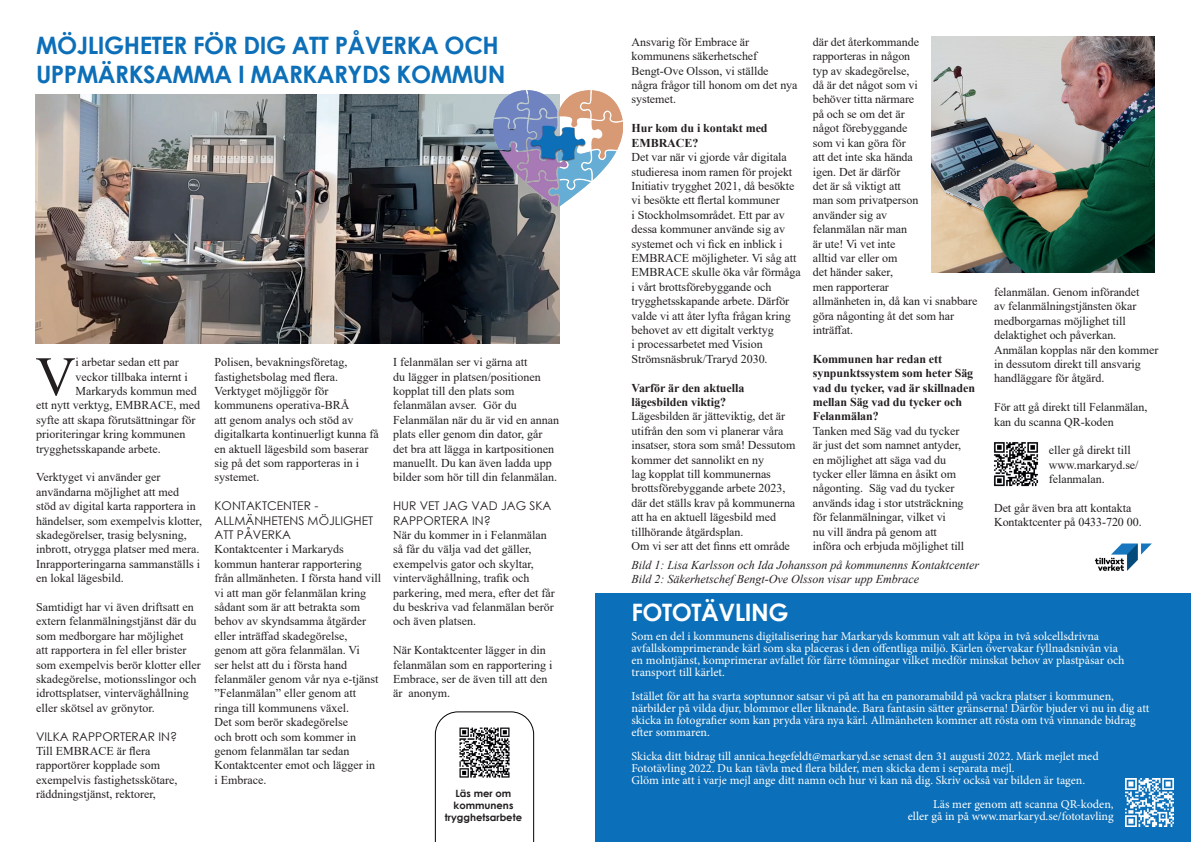
<style>
.page{position:relative;width:1191px;height:842px;background:#fff}
.page>*{position:absolute;margin:0;border:0;box-sizing:border-box;transform-origin:0 0}
.t1{font:55.5px "Times New Roman";color:#231f20}
.t2{font:700 24px/28.8px "Century Gothic";letter-spacing:-.02em;color:#0c6fb8}
.t3{font:700 24px "Century Gothic";letter-spacing:-.02em;color:#fff}
.t4{font:12px/14.4px "Times New Roman";color:#231f20}
.t5{font:12px/12px "Minion Pro";color:#fff}
.t6{font:700 12px/14.4px "Times New Roman";letter-spacing:-.005em;color:#231f20}
.t7{font:italic 12px/14.4px "Times New Roman";color:#231f20}
.t8{font:12px/14.4px "Century Gothic";color:#231f20}
.t9{font:700 10px/12px "Century Gothic";color:#231f20;text-align:center}
</style>
<div class="page">
<svg style="left:435px;top:711px;width:99px;height:131px"></svg>
<img style="left:454px;top:723px;width:60px;height:59px">
<img style="left:35px;top:94px;width:524px;height:250px">
<img style="left:931px;top:36px;width:223px;height:237px">
<div style="left:595px;top:593px;width:596px;height:249px;background:#0b6fb9"></div>
<img style="left:493px;top:91px;width:129px;height:116px">
<img style="left:1095px;top:543px;width:57px;height:28px">
<img style="left:994px;top:442px;width:45px;height:45px">
<img style="left:1125px;top:778px;width:48px;height:48px">
<h2 class="t2" style="left:36px;top:30px;width:471px">MÖJLIGHETER FÖR DIG ATT PÅVERKA OCH<br>UPPMÄRKSAMMA I MARKARYDS KOMMUN</h2>
<h1 class="t1" style="left:36px;top:337px;width:42px">V</h1>
<p class="t4" style="left:76px;top:355px;width:105px">i arbetar sedan ett par</p>
<p class="t4" style="left:76px;top:369px;width:114px">veckor tillbaka internt i</p>
<p class="t4" style="left:76px;top:383px;width:123px">Markaryds kommun med</p>
<p class="t4" style="left:36px;top:398px;width:166px">ett nytt verktyg, EMBRACE, med</p>
<p class="t4" style="left:36px;top:412px;width:161px">syfte att skapa förutsättningar för</p>
<p class="t4" style="left:36px;top:427px;width:151px">prioriteringar kring kommunen</p>
<p class="t4" style="left:36px;top:441px;width:126px">trygghetsskapande arbete.</p>
<p class="t4" style="left:36px;top:470px;width:167px">Verktyget vi använder ger användarna möjlighet att med<br>stöd av digital karta rapportera in händelser, som exempelvis klotter, skadegörelser, trasig belysning, inbrott, otrygga platser med mera.<br>Inrapporteringarna sammanställs i en lokal lägesbild.</p>
<p class="t4" style="left:36px;top:599px;width:166px">Samtidigt har vi även driftsatt en extern felanmälningstjänst där du som medborgare har möjlighet<br>att rapportera in fel eller brister som exempelvis berör klotter eller skadegörelse, motionsslingor och idrottsplatser, vinterväghållning eller skötsel av grönytor.</p>
<p class="t8" style="left:36px;top:729px;width:143px">VILKA RAPPORTERAR IN?</p>
<p class="t4" style="left:36px;top:743px;width:143px">Till EMBRACE är flera rapportörer kopplade som exempelvis fastighetsskötare, räddningstjänst, rektorer,</p>
<p class="t4" style="left:214px;top:355px;width:166px">Polisen, bevakningsföretag, fastighetsbolag med flera.<br>Verktyget möjliggör för kommunens operativa-BRÅ<br>att genom analys och stöd av digitalkarta kontinuerligt kunna få en aktuell lägesbild som baserar sig på det som rapporteras in i systemet.</p>
<p class="t8" style="left:214px;top:498px;width:160px">KONTAKTCENTER -<br>ALLMÄNHETENS MÖJLIGHET<br>ATT PÅVERKA</p>
<p class="t4" style="left:214px;top:542px;width:168px">Kontaktcenter i Markaryds kommun hanterar rapportering från allmänheten. I första hand vill vi att man gör felanmälan kring sådant som är att betrakta som behov av skyndsamma åtgärder eller inträffad skadegörelse, genom att göra felanmälan. Vi<br>ser helst att du i första hand felanmäler genom vår nya e-tjänst ”Felanmälan” eller genom att ringa till kommunens växel.<br>Det som berör skadegörelse<br>och brott och som kommer in genom felanmälan tar sedan<br>Kontaktcenter emot och lägger in i Embrace.</p>
<p class="t4" style="left:393px;top:355px;width:167px">I felanmälan ser vi gärna att<br>du lägger in platsen/positionen kopplat till den plats som felanmälan avser. Gör du<br>Felanmälan när du är vid en annan plats eller genom din dator, går det bra att lägga in kartpositionen manuellt. Du kan även ladda upp bilder som hör till din felanmälan.</p>
<p class="t8" style="left:393px;top:498px;width:160px">HUR VET JAG VAD JAG SKA<br>RAPPORTERA IN?</p>
<p class="t4" style="left:393px;top:527px;width:163px">När du kommer in i Felanmälan så får du välja vad det gäller, exempelvis gator och skyltar, vinterväghållning, trafik och parkering, med mera, efter det får du beskriva vad felanmälan berör och även platsen.</p>
<p class="t4" style="left:393px;top:643px;width:161px">När Kontaktcenter lägger in din felanmälan som en rapportering i<br>Embrace, ser de även till att den är anonym.</p>
<p class="t9" style="left:445px;top:786px;width:79px">Läs mer om kommunens trygghetsarbete</p>
<p class="t4" style="left:631px;top:34px;width:167px">Ansvarig för Embrace är kommunens säkerhetschef<br>Bengt-Ove Olsson, vi ställde några frågor till honom om det nya systemet.</p>
<p class="t6" style="left:631px;top:121px;width:138px">Hur kom du i kontakt med<br>EMBRACE?</p>
<p class="t4" style="left:631px;top:149px;width:171px">Det var när vi gjorde vår digitala studieresa inom ramen för projekt<br>Initiativ trygghet 2021, då besökte vi besökte ett flertal kommuner<br>i Stockholmsområdet. Ett par av dessa kommuner använde sig av systemet och vi fick en inblick i<br>EMBRACE möjligheter. Vi såg att<br>EMBRACE skulle öka vår förmåga i vårt brottsförebyggande och trygghetsskapande arbete. Därför valde vi att åter lyfta frågan kring behovet av ett digitalt verktyg<br>i processarbetet med Vision<br>Strömsnäsbruk/Traryd 2030.</p>
<p class="t6" style="left:631px;top:380px;width:114px">Varför är den aktuella lägesbilden viktig?</p>
<p class="t4" style="left:631px;top:409px;width:165px">Lägesbilden är jätteviktig, det är utifrån den som vi planerar våra insatser, stora som små! Dessutom kommer det sannolikt en ny<br>lag kopplat till kommunernas brottsförebyggande arbete 2023, där det ställs krav på kommunerna att ha en aktuell lägesbild med tillhörande åtgärdsplan.<br>Om vi ser att det finns ett område</p>
<p class="t4" style="left:812px;top:34px;width:166px">där det återkommande<br>rapporteras in någon<br>typ av skadegörelse,<br>då är det något som vi<br>behöver titta närmare<br>på och se om det är<br>något förebyggande<br>som vi kan göra för<br>att det inte ska hända<br>igen. Det är därför<br>det är så viktigt att<br>man som privatperson<br>använder sig av<br>felanmälan när man<br>är ute! Vi vet inte<br>alltid var eller om<br>det händer saker,<br>men rapporterar<br>allmänheten in, då kan vi snabbare göra någonting åt det som har inträffat.</p>
<p class="t6" style="left:812px;top:351px;width:164px">Kommunen har redan ett synpunktssystem som heter Säg vad du tycker, vad är skillnaden mellan Säg vad du tycker och<br>Felanmälan?</p>
<p class="t4" style="left:812px;top:423px;width:153px">Tanken med Säg vad du tycker är just det som namnet antyder, en möjlighet att säga vad du tycker eller lämna en åsikt om någonting. Säg vad du tycker används idag i stor utsträckning för felanmälningar, vilket vi<br>nu vill ändra på genom att införa och erbjuda möjlighet till</p>
<p class="t4" style="left:994px;top:284px;width:166px">felanmälan. Genom införandet<br>av felanmälningstjänsten ökar medborgarnas möjlighet till delaktighet och påverkan.<br>Anmälan kopplas när den kommer in dessutom direkt till ansvarig handläggare för åtgärd.</p>
<p class="t4" style="left:994px;top:399px;width:155px">För att gå direkt till Felanmälan, kan du scanna QR-koden</p>
<p class="t4" style="left:1049px;top:443px;width:91px">eller gå direkt till www.markaryd.se/ felanmalan.</p>
<p class="t4" style="left:994px;top:500px;width:149px">Det går även bra att kontakta<br>Kontaktcenter på 0433-720 00.</p>
<p class="t7" style="left:631px;top:558px;width:349px">Bild 1: Lisa Karlsson och Ida Johansson på kommunenns Kontaktcenter<br>Bild 2: Säkerhetschef Bengt-Ove Olsson visar upp Embrace</p>
<h2 class="t3" style="left:631px;top:594px;width:158px">FOTOTÄVLING</h2>
<p class="t5" style="left:631px;top:630px;width:494px">Som en del i kommunens digitalisering har Markaryds kommun valt att köpa in två solcellsdrivna avfallskomprimerande kärl som ska placeras i den offentliga miljö. Kärlen övervakar fyllnadsnivån via en molntjänst, komprimerar avfallet för färre tömningar vilket medför minskat behov av plastpåsar och transport till kärlet.</p>
<p class="t5" style="left:631px;top:690px;width:519px">Istället för att ha svarta soptunnor satsar vi på att ha en panoramabild på vackra platser i kommunen, närbilder på vilda djur, blommor eller liknande. Bara fantasin sätter gränserna! Därför bjuder vi nu in dig att skicka in fotografier som kan pryda våra nya kärl. Allmänheten kommer att rösta om två vinnande bidrag efter sommaren.</p>
<p class="t5" style="left:631px;top:750px;width:468px">Skicka ditt bidrag till annica.hegefeldt@markaryd.se senast den 31 augusti 2022. Märk mejlet med<br>Fototävling 2022. Du kan tävla med flera bilder, men skicka dem i separata mejl.<br>Glöm inte att i varje mejl ange ditt namn och hur vi kan nå dig. Skriv också var bilden är tagen.</p>
<p class="t5" style="left:908px;top:798px;width:207px;text-align:right">Läs mer genom att scanna QR-koden,<br>eller gå in på www.markaryd.se/fototavling</p>
</div>
